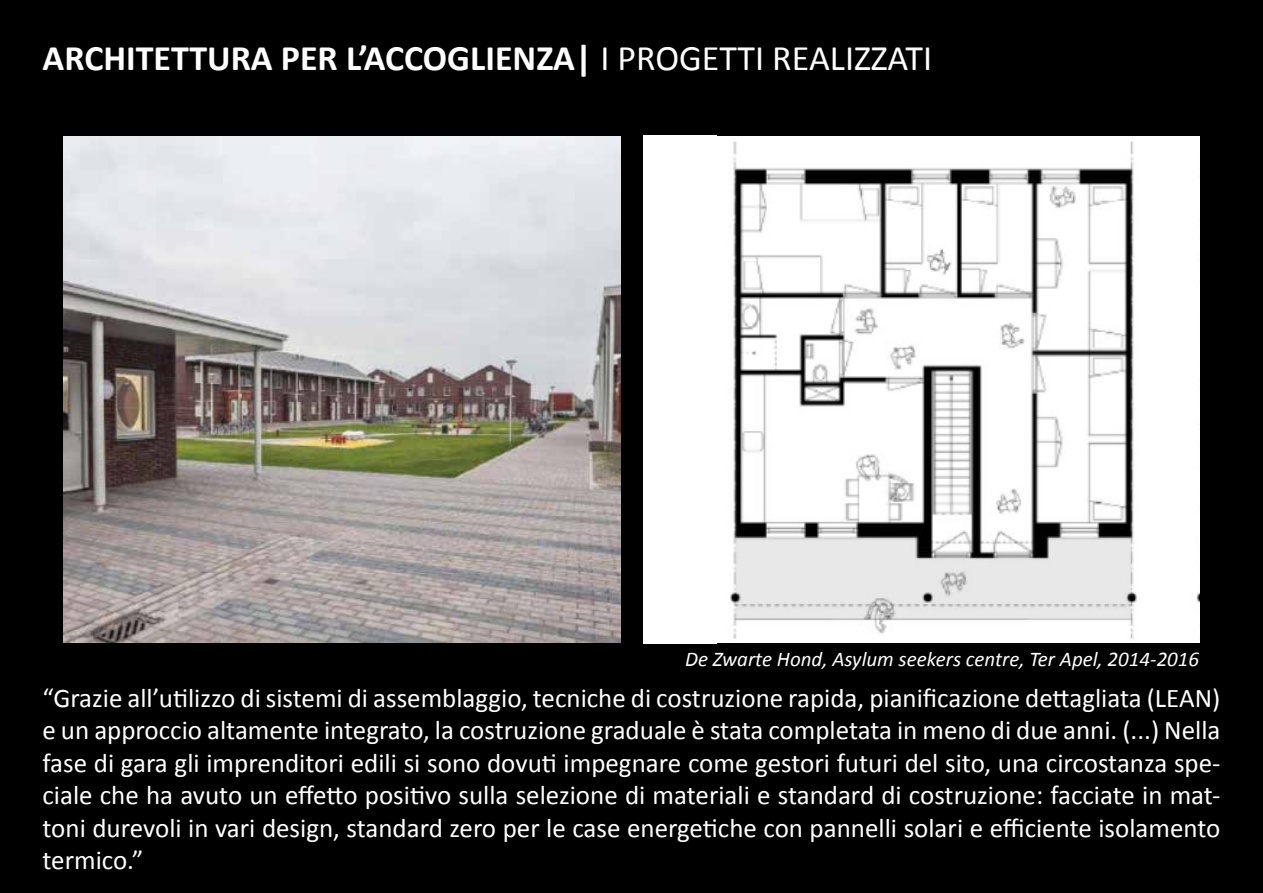
<style>
.page{position:relative;width:1263px;height:893px;background:#fff}
.page>*{position:absolute;margin:0;border:0;box-sizing:border-box;transform-origin:0 0}
.t1{font:700 36px "Calibri";color:#fff}
.t2{font:27px/32.4px "Calibri";color:#fff;text-align:justify}
.t3{font:italic 21px "Calibri";color:#fff}
.s1{font-weight:400}
</style>
<div class="page">
<div style="left:1px;top:1px;width:1261px;height:891px;background:#000"></div>
<img style="left:716px;top:136px;width:483px;height:506px">
<img style="left:64px;top:136px;width:557px;height:507px">
<div style="left:643px;top:136px;width:73px;height:508px;background:#fff"></div>
<h1 class="t1" style="left:43px;top:32px;width:891px">ARCHITETTURA PER L’ACCOGLIENZA| <span class="s1">I PROGETTI REALIZZATI</span></h1>
<p class="t3" style="left:685px;top:644px;width:516px">De Zwarte Hond, Asylum seekers centre, Ter Apel, 2014-2016</p>
<p class="t2" style="left:43px;top:681px;width:1179px">“Grazie all’utilizzo di sistemi di assemblaggio, tecniche di costruzione rapida, pianificazione dettagliata (LEAN) e un approccio altamente integrato, la costruzione graduale è stata completata in meno di due anni. (...) Nella fase di gara gli imprenditori edili si sono dovuti impegnare come gestori futuri del sito, una circostanza spe&shy;ciale che ha avuto un effetto positivo sulla selezione di materiali e standard di costruzione: facciate in mat&shy;toni durevoli in vari design, standard zero per le case energetiche con pannelli solari e efficiente isolamento termico.”</p>
</div>
